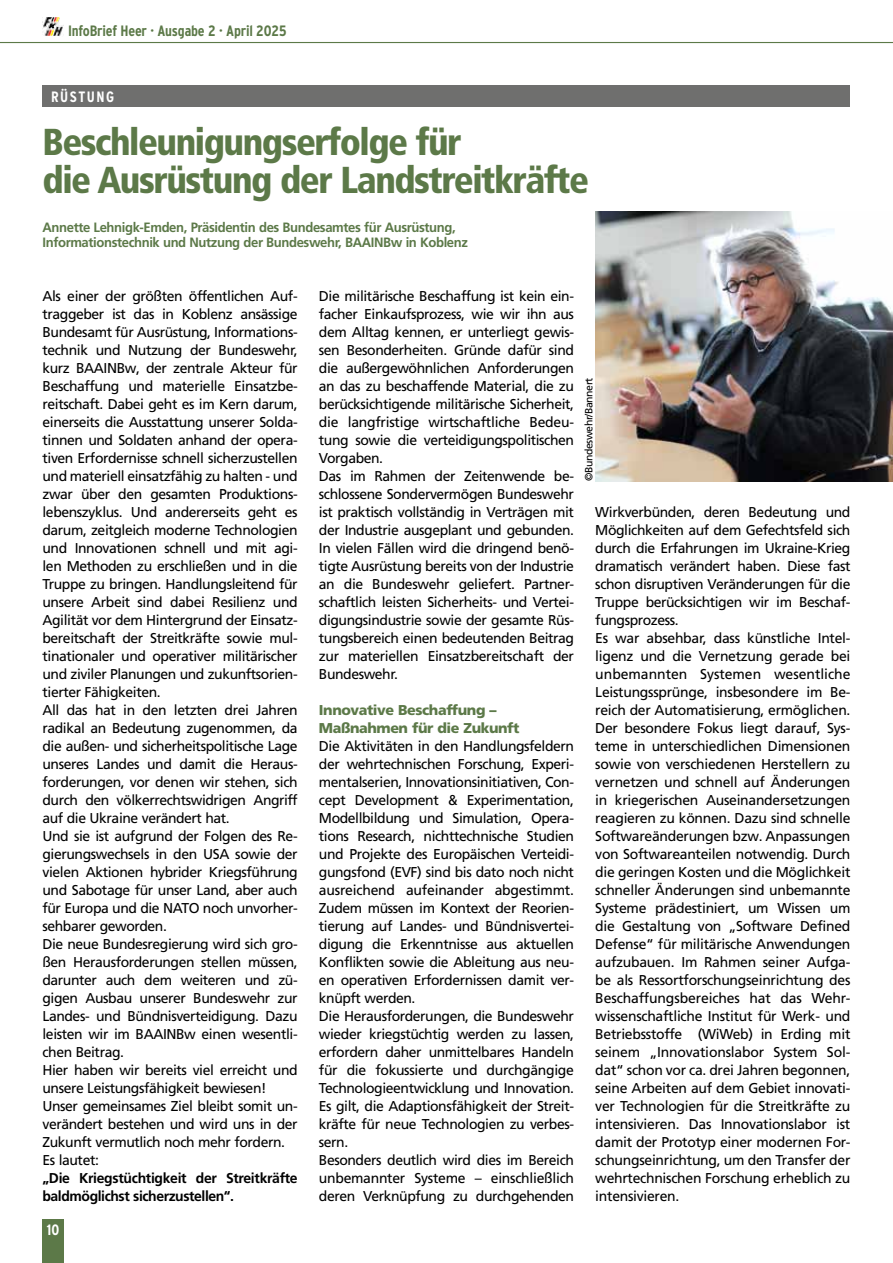
<style>
.page{position:relative;width:893px;height:1263px;background:#fff}
.page>*{position:absolute;margin:0;border:0;box-sizing:border-box;transform-origin:0 0}
.t1{font:900 condensed 37.5px/37.5px "Frutiger";letter-spacing:-.04em;color:#5c7948}
.t2{font:700 condensed 15px "Interstate";letter-spacing:-.015em;color:#5c7948}
.t3{font:700 condensed 15px "Interstate";letter-spacing:.1em;color:#fff}
.t4{font:14.25px/18px "Frutiger LT Pro";letter-spacing:-.03em;color:#000}
.t5{font:700 14.25px/18px "Frutiger";letter-spacing:-.02em;color:#000}
.t6{font:900 14.25px/18px "Frutiger";letter-spacing:-.03em;color:#5c7948}
.t7{font:700 13.5px/15px "Frutiger";letter-spacing:-.03em;color:#5c7948}
.t8{font:10.5px "Frutiger LT Pro";letter-spacing:-.04em;color:#000}
</style>
<div class="page">
<hr style="left:0;top:42px;width:893px;height:1px;background:#5c7948">
<img style="left:43px;top:17px;width:21px;height:19px">
<div style="left:43px;top:1219px;width:21px;height:44px;background:#5c7948"></div>
<div style="left:43px;top:85px;width:807px;height:21px;background:#6f6f6e"></div>
<img style="left:595px;top:211px;width:298px;height:270px">
<p class="t2" style="left:68px;top:22px;width:220px">InfoBrief Heer · Ausgabe 2 · April 2025</p>
<p class="t3" style="left:51px;top:88px;width:65px">RÜSTUNG</p>
<h1 class="t1" style="left:43px;top:124px;width:548px">Beschleunigungserfolge für<br>die Ausrüstung der Landstreitkräfte</h1>
<p class="t7" style="left:43px;top:220px;width:427px">Annette Lehnigk-Emden, Präsidentin des Bundesamtes für Ausrüstung,<br>Informationstechnik und Nutzung der Bundeswehr, BAAINBw in Koblenz</p>
<p class="t4" style="left:43px;top:287px;width:257px">Als einer der größten öffentlichen Auf&shy;traggeber ist das in Koblenz ansässige Bundesamt für Ausrüstung, Informations&shy;technik und Nutzung der Bundeswehr, kurz BAAINBw, der zentrale Akteur für Beschaffung und materielle Einsatzbe&shy;reitschaft. Dabei geht es im Kern darum, einerseits die Ausstattung unserer Solda&shy;tinnen und Soldaten anhand der opera&shy;tiven Erfordernisse schnell sicherzustellen und materiell einsatzfähig zu halten - und zwar über den gesamten Produktions&shy;lebenszyklus. Und andererseits geht es darum, zeitgleich moderne Technologien und Innovationen schnell und mit agi&shy;len Methoden zu erschließen und in die Truppe zu bringen. Handlungsleitend für unsere Arbeit sind dabei Resilienz und Agilität vor dem Hintergrund der Einsatz&shy;bereitschaft der Streitkräfte sowie mul&shy;tinationaler und operativer militärischer und ziviler Planungen und zukunftsorien&shy;tierter Fähigkeiten.<br>All das hat in den letzten drei Jahren radikal an Bedeutung zugenommen, da die außen- und sicherheitspolitische Lage unseres Landes und damit die Heraus&shy;forderungen, vor denen wir stehen, sich durch den völkerrechtswidrigen Angriff auf die Ukraine verändert hat.<br>Und sie ist aufgrund der Folgen des Re&shy;gierungswechsels in den USA sowie der vielen Aktionen hybrider Kriegsführung und Sabotage für unser Land, aber auch für Europa und die NATO noch unvorher&shy;sehbarer geworden.<br>Die neue Bundesregierung wird sich gro&shy;ßen Herausforderungen stellen müssen, darunter auch dem weiteren und zü&shy;gigen Ausbau unserer Bundeswehr zur Landes- und Bündnisverteidigung. Dazu leisten wir im BAAINBw einen wesentli&shy;chen Beitrag.<br>Hier haben wir bereits viel erreicht und unsere Leistungsfähigkeit bewiesen!<br>Unser gemeinsames Ziel bleibt somit un&shy;verändert bestehen und wird uns in der Zukunft vermutlich noch mehr fordern.<br>Es lautet:</p>
<p class="t5" style="left:43px;top:1169px;width:257px">„Die Kriegstüchtigkeit der Streitkräfte baldmöglichst sicherzustellen“.</p>
<p class="t3" style="left:47px;top:1221px;width:14px">10</p>
<p class="t4" style="left:319px;top:287px;width:257px">Die militärische Beschaffung ist kein ein&shy;facher Einkaufsprozess, wie wir ihn aus dem Alltag kennen, er unterliegt gewis&shy;sen Besonderheiten. Gründe dafür sind die außergewöhnlichen Anforderungen an das zu beschaffende Material, die zu berücksichtigende militärische Sicherheit, die langfristige wirtschaftliche Bedeu&shy;tung sowie die verteidigungspolitischen Vorgaben.<br>Das im Rahmen der Zeitenwende be&shy;schlossene Sondervermögen Bundeswehr ist praktisch vollständig in Verträgen mit der Industrie ausgeplant und gebunden.<br>In vielen Fällen wird die dringend benö&shy;tigte Ausrüstung bereits von der Industrie an die Bundeswehr geliefert. Partner&shy;schaftlich leisten Sicherheits- und Vertei&shy;digungsindustrie sowie der gesamte Rüs&shy;tungsbereich einen bedeutenden Beitrag zur materiellen Einsatzbereitschaft der Bundeswehr.</p>
<p class="t6" style="left:319px;top:701px;width:202px">Innovative Beschaffung –<br>Maßnahmen für die Zukunft</p>
<p class="t4" style="left:319px;top:737px;width:257px">Die Aktivitäten in den Handlungsfeldern der wehrtechnischen Forschung, Experi&shy;mentalserien, Innovationsinitiativen, Con&shy;cept Development &amp; Experimentation, Modellbildung und Simulation, Opera&shy;tions Research, nichttechnische Studien und Projekte des Europäischen Verteidi&shy;gungsfond (EVF) sind bis dato noch nicht ausreichend aufeinander abgestimmt.<br>Zudem müssen im Kontext der Reorien&shy;tierung auf Landes- und Bündnisvertei&shy;digung die Erkenntnisse aus aktuellen Konflikten sowie die Ableitung aus neu&shy;en operativen Erfordernissen damit ver&shy;knüpft werden.<br>Die Herausforderungen, die Bundeswehr wieder kriegstüchtig werden zu lassen, erfordern daher unmittelbares Handeln für die fokussierte und durchgängige Technologieentwicklung und Innovation.<br>Es gilt, die Adaptionsfähigkeit der Streit&shy;kräfte für neue Technologien zu verbes&shy;sern.<br>Besonders deutlich wird dies im Bereich unbemannter Systeme – einschließlich deren Verknüpfung zu durchgehenden</p>
<p class="t8" style="left:583px;top:481px;width:105px;rotate:-90deg">©Bundeswehr/Bannert</p>
<p class="t4" style="left:595px;top:503px;width:257px">Wirkverbünden, deren Bedeutung und Möglichkeiten auf dem Gefechtsfeld sich durch die Erfahrungen im Ukraine-Krieg dramatisch verändert haben. Diese fast schon disruptiven Veränderungen für die Truppe berücksichtigen wir im Beschaf&shy;fungsprozess.<br>Es war absehbar, dass künstliche Intel&shy;ligenz und die Vernetzung gerade bei unbemannten Systemen wesentliche Leistungssprünge, insbesondere im Be&shy;reich der Automatisierung, ermöglichen.<br>Der besondere Fokus liegt darauf, Sys&shy;teme in unterschiedlichen Dimensionen sowie von verschiedenen Herstellern zu vernetzen und schnell auf Änderungen in kriegerischen Auseinandersetzungen reagieren zu können. Dazu sind schnelle Softwareänderungen bzw. Anpassungen von Softwareanteilen notwendig. Durch die geringen Kosten und die Möglichkeit schneller Änderungen sind unbemannte Systeme prädestiniert, um Wissen um die Gestaltung von „Software Defined Defense“ für militärische Anwendungen aufzubauen. Im Rahmen seiner Aufga&shy;be als Ressortforschungseinrichtung des Beschaffungsbereiches hat das Wehr&shy;wissenschaftliche Institut für Werk- und Betriebsstoffe (WiWeb) in Erding mit seinem „Innovationslabor System Sol&shy;dat“ schon vor ca. drei Jahren begonnen, seine Arbeiten auf dem Gebiet innovati&shy;ver Technologien für die Streitkräfte zu intensivieren. Das Innovationslabor ist damit der Prototyp einer modernen For&shy;schungseinrichtung, um den Transfer der wehrtechnischen Forschung erheblich zu intensivieren.</p>
</div>
